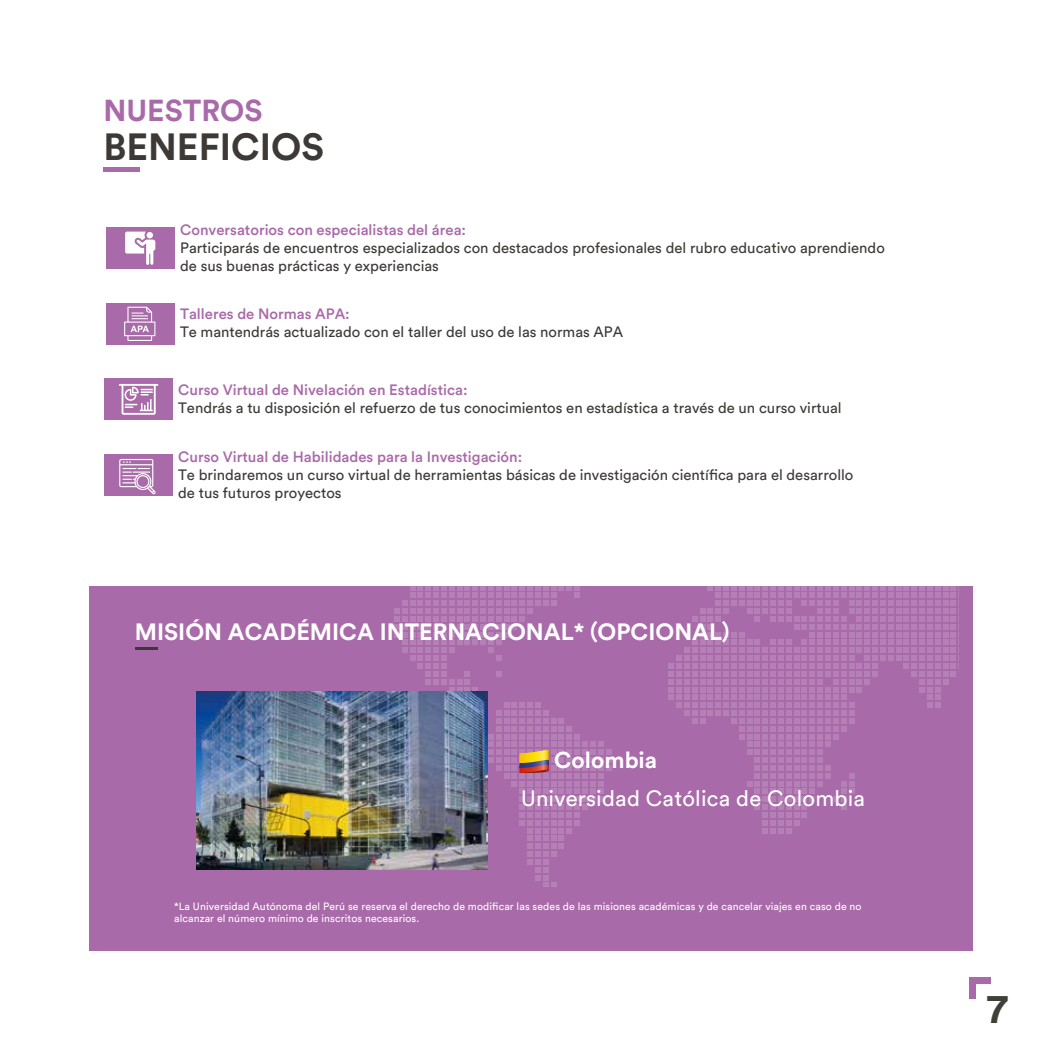
<style>
.page{position:relative;width:1062px;height:1062px;background:#fff}
.page>*{position:absolute;margin:0;border:0;box-sizing:border-box;transform-origin:0 0}
.t1{font:700 41.4px "Circular Std";color:#3f4038}
.t2{font:700 37.5px "Circular Std";color:#3c3936}
.t3{font:700 30px "Circular Std";color:#a96aa9}
.t4{font:700 23.4px "Circular Std";color:#fff}
.t5{font:700 22.8px "Circular Std";color:#fff}
.t6{font:22.05px "Circular Std";letter-spacing:.01em;color:#fff}
.t7{font:14.85px/17.9px "Circular Std";color:#3c3936}
.t8{font:500 14.85px "Circular Std";color:#a96aa9}
.t9{font:10.5px/12.6px "Circular Std";letter-spacing:.01em;color:#fff}
</style>
<div class="page">
<div style="left:969px;top:977px;width:6px;height:21px;background:#a96aa9"></div>
<div style="left:969px;top:977px;width:21px;height:6px;background:#a96aa9"></div>
<div style="left:106px;top:227px;width:68px;height:42px;background:#a96aa9"></div>
<svg style="left:125px;top:231px;width:30px;height:34px"></svg>
<div style="left:146px;top:232px;width:7px;height:6px;background:#fff;border-radius:50%"></div>
<hr style="left:103px;top:168px;width:37px;height:4px;background:#a96aa9">
<div style="left:104px;top:378px;width:68px;height:42px;background:#a96aa9"></div>
<svg style="left:119px;top:384px;width:39px;height:31px"></svg>
<div style="left:104px;top:454px;width:68px;height:42px;background:#a96aa9"></div>
<svg style="left:119px;top:459px;width:37px;height:35px"></svg>
<div style="left:106px;top:303px;width:68px;height:41px;background:#a96aa9"></div>
<svg style="left:124px;top:307px;width:31px;height:34px"></svg>
<div style="left:89px;top:586px;width:883px;height:365px;background:#a96aa9"></div>
<svg style="left:668px;top:586px;width:288px;height:247px"></svg>
<svg style="left:394px;top:586px;width:217px;height:300px"></svg>
<img style="left:197px;top:692px;width:291px;height:177px">
<hr style="left:135px;top:647px;width:23px;height:3px;background:#3c3936">
<h3 class="t3" style="left:103px;top:91px;width:161px">NUESTROS</h3>
<h2 class="t2" style="left:103px;top:123px;width:222px">BENEFICIOS</h2>
<p class="t8" style="left:180px;top:221px;width:287px">Conversatorios con especialistas del área:</p>
<p class="t7" style="left:180px;top:239px;width:706px">Participarás de encuentros especializados con destacados profesionales del rubro educativo aprendiendo de sus buenas prácticas y experiencias</p>
<p class="t8" style="left:180px;top:304px;width:171px">Talleres de Normas APA:</p>
<p class="t7" style="left:180px;top:322px;width:445px">Te mantendrás actualizado con el taller del uso de las normas APA</p>
<p class="t8" style="left:178px;top:380px;width:291px">Curso Virtual de Nivelación en Estadística:</p>
<p class="t7" style="left:178px;top:398px;width:665px">Tendrás a tu disposición el refuerzo de tus conocimientos en estadística a través de un curso virtual</p>
<p class="t8" style="left:178px;top:447px;width:345px">Curso Virtual de Habilidades para la Investigación:</p>
<p class="t7" style="left:178px;top:465px;width:676px">Te brindaremos un curso virtual de herramientas básicas de investigación científica para el desarrollo de tus futuros proyectos</p>
<h3 class="t4" style="left:135px;top:616px;width:596px">MISIÓN ACADÉMICA INTERNACIONAL* (OPCIONAL)</h3>
<h3 class="t5" style="left:554px;top:744px;width:104px">Colombia</h3>
<h3 class="t6" style="left:521px;top:784px;width:345px">Universidad Católica de Colombia</h3>
<p class="t9" style="left:174px;top:899px;width:689px">*La Universidad Autónoma del Perú se reserva el derecho de modificar las sedes de las misiones académicas y de cancelar viajes en caso de no alcanzar el número mínimo de inscritos necesarios.</p>
<h1 class="t1" style="left:987px;top:981px;width:22px">7</h1>
</div>
